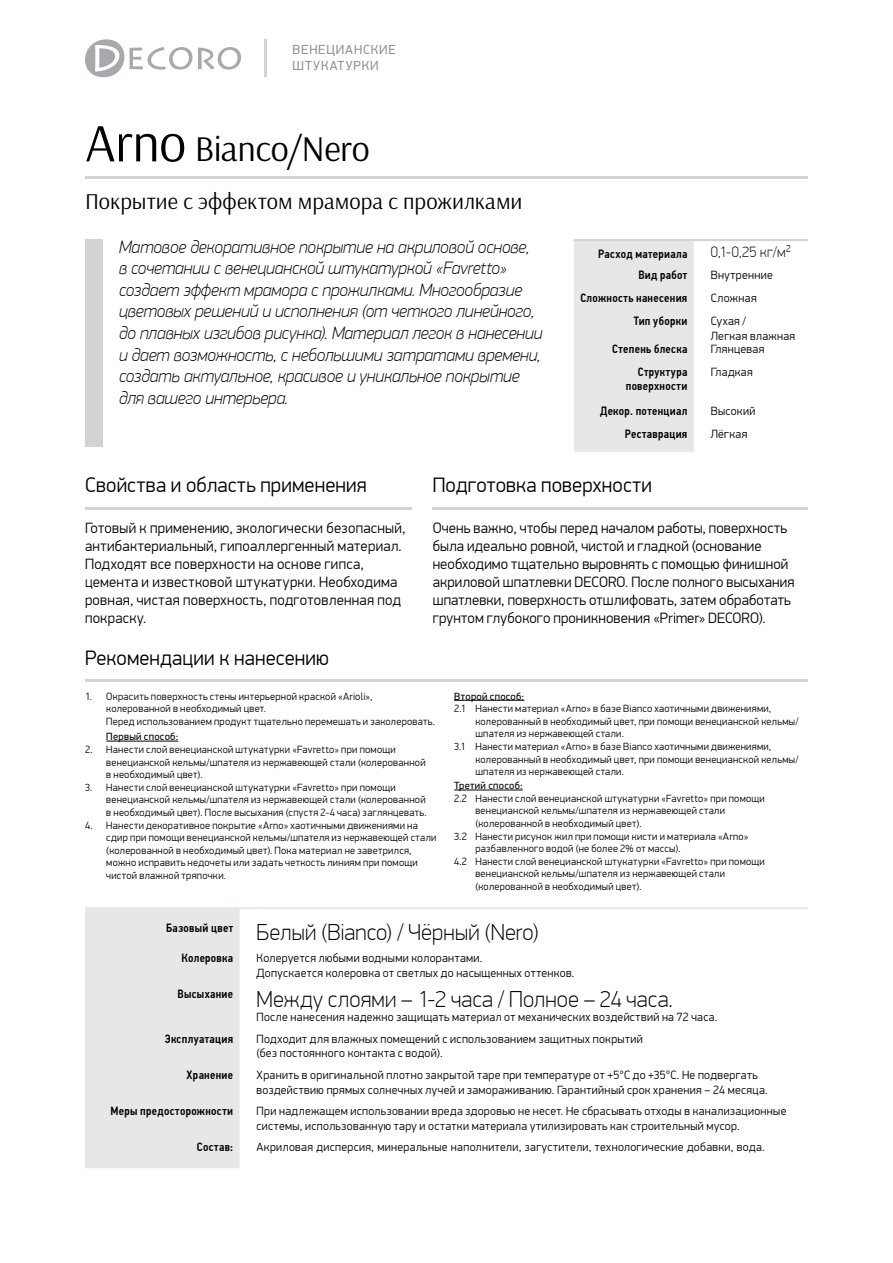
<style>
.page{position:relative;width:893px;height:1263px;background:#fff}
.page>*{position:absolute;margin:0;border:0;box-sizing:border-box;transform-origin:0 0}
.t1{font:36px "Arsenal";letter-spacing:-.01em;color:#000}
.t2{font:100 23.25px "PF Din Display Pro";letter-spacing:.005em;color:#000}
.t3{font:22.5px "Arsenal";color:#000}
.t4{font:300 21px "PF Din Display Pro";letter-spacing:.01em;color:#000}
.t5{font:italic 100 18px/21.6px "PF Din Display Pro";color:#000}
.t6{font:300 15px/18px "PF Din Display Pro";letter-spacing:.015em;color:#000}
.t7{font:100 15px "PF Din Display Pro";color:#000}
.t8{font:13.2px/16px "PF Din Display Pro";letter-spacing:.065em;color:#939598}
.t9{font:300 12px/14.4px "PF Din Display Pro";letter-spacing:.03em;color:#000}
.t10{font:500 12px/14.4px "PF Din Text Cond Pro";letter-spacing:.025em;color:#000;text-align:right}
.t11{font:300 10.5px/12.6px "PF Din Display Pro";letter-spacing:.025em;color:#000}
.t12{font:10.5px "PF Din Display Pro";letter-spacing:.025em;color:#000}
.s1{font-size:54px}
</style>
<div class="page">
<hr style="left:85px;top:176px;width:723px;height:2px;background:#d1d3d4">
<svg style="left:85px;top:39px;width:39px;height:38px"></svg>
<svg style="left:130px;top:47px;width:62px;height:23px"></svg>
<svg style="left:198px;top:47px;width:43px;height:23px"></svg>
<hr style="left:433px;top:507px;width:375px;height:2px;background:#d1d3d4">
<hr style="left:85px;top:679px;width:723px;height:2px;background:#d1d3d4">
<div style="left:85px;top:239px;width:17px;height:208px;background:#d1d3d4"></div>
<hr style="left:106px;top:741px;width:72px;height:1px;background:#000">
<hr style="left:454px;top:700px;width:70px;height:1px;background:#000">
<hr style="left:454px;top:790px;width:69px;height:1px;background:#000">
<hr style="left:85px;top:507px;width:326px;height:2px;background:#d1d3d4">
<svg style="left:574px;top:239px;width:137px;height:213px;background:#e8e9ea"></svg>
<hr style="left:711px;top:239px;width:97px;height:2px;background:#d1d3d4">
<svg style="left:85px;top:907px;width:172px;height:261px;background:#e8e9ea"></svg>
<hr style="left:257px;top:907px;width:551px;height:2px;background:#e6e7e8">
<hr style="left:265px;top:39px;width:2px;height:38px;background:#d1d3d4">
<p class="t8" style="left:293px;top:42px;width:105px">ВЕНЕЦИАНСКИЕ<br>ШТУКАТУРКИ</p>
<h1 class="t1" style="left:85px;top:125px;width:286px"><span class="s1">Arno</span> Bianco/Nero</h1>
<h3 class="t3" style="left:85px;top:186px;width:439px">Покрытие с эффектом мрамора с прожилками</h3>
<p class="t5" style="left:119px;top:236px;width:425px">Матовое декоративное покрытие на акриловой основе,<br>в сочетании с венецианской штукатуркой «Favretto» создает эффект мрамора с прожилками. Многообразие цветовых решений и исполнения (от четкого линейного, до плавных изгибов рисунка). Материал легок в нанесении и дает возможность, с небольшими затратами времени, создать актуальное, красивое и уникальное покрытие для вашего интерьера.</p>
<p class="t10" style="left:598px;top:246px;width:91px">Расход материала</p>
<h3 class="t7" style="left:711px;top:243px;width:81px">0,1-0,25 кг/м²</h3>
<p class="t10" style="left:638px;top:268px;width:50px">Вид работ</p>
<p class="t9" style="left:711px;top:268px;width:64px">Внутренние</p>
<p class="t10" style="left:580px;top:291px;width:109px">Сложность нанесения</p>
<p class="t9" style="left:711px;top:291px;width:47px">Сложная</p>
<p class="t10" style="left:634px;top:314px;width:55px">Тип уборки</p>
<p class="t9" style="left:711px;top:314px;width:86px">Сухая /<br>Легкая влажная</p>
<p class="t10" style="left:612px;top:342px;width:77px">Степень блеска</p>
<p class="t9" style="left:711px;top:342px;width:55px">Глянцевая</p>
<p class="t10" style="left:626px;top:365px;width:63px">Структура поверхности</p>
<p class="t9" style="left:711px;top:365px;width:43px">Гладкая</p>
<p class="t10" style="left:600px;top:404px;width:89px">Декор. потенциал</p>
<p class="t9" style="left:711px;top:404px;width:46px">Высокий</p>
<p class="t10" style="left:625px;top:427px;width:64px">Реставрация</p>
<p class="t9" style="left:711px;top:427px;width:38px">Лёгкая</p>
<h3 class="t4" style="left:85px;top:473px;width:283px">Свойства и область применения</h3>
<p class="t6" style="left:85px;top:519px;width:322px">Готовый к применению, экологически безопасный, антибактериальный, гипоаллергенный материал.<br>Подходят все поверхности на основе гипса, цемента и известковой штукатурки. Необходима ровная, чистая поверхность, подготовленная под покраску.</p>
<h3 class="t4" style="left:433px;top:473px;width:221px">Подготовка поверхности</h3>
<p class="t6" style="left:433px;top:519px;width:363px">Очень важно, чтобы перед началом работы, поверхность была идеально ровной, чистой и гладкой (основание необходимо тщательно выровнять с помощью финишной акриловой шпатлевки DECORO. После полного высыхания шпатлевки, поверхность отшлифовать, затем обработать грунтом глубокого проникновения «Primer» DECORO).</p>
<h3 class="t4" style="left:85px;top:645px;width:246px">Рекомендации к нанесению</h3>
<p class="t11" style="left:106px;top:690px;width:330px;text-indent:-21px">1. Окрасить поверхность стены интерьерной краской «Arioli», колерованной в необходимый цвет.<br>Перед использованием продукт тщательно перемешать и заколеровать.</p>
<p class="t12" style="left:106px;top:730px;width:73px">Первый способ:</p>
<p class="t11" style="left:106px;top:743px;width:321px;text-indent:-21px">2. Нанести слой венецианской штукатурки «Favretto» при помощи венецианской кельмы/шпателя из нержавеющей стали (колерованной в необходимый цвет).</p>
<p class="t11" style="left:106px;top:781px;width:322px;text-indent:-21px">3. Нанести слой венецианской штукатурки «Favretto» при помощи венецианской кельмы/шпателя из нержавеющей стали (колерованной в необходимый цвет). После высыхания (спустя 2-4 часа) заглянцевать.</p>
<p class="t11" style="left:106px;top:819px;width:332px;text-indent:-21px">4. Нанести декоративное покрытие «Arno» хаотичными движениями на сдир при помощи венецианской кельмы/шпателя из нержавеющей стали (колерованной в необходимый цвет). Пока материал не заветрился, можно исправить недочеты или задать четкость линиям при помощи чистой влажной тряпочки.</p>
<p class="t12" style="left:454px;top:690px;width:72px">Второй способ:</p>
<p class="t11" style="left:454px;top:702px;width:319px">2.1 Нанести материал «Arno» в базе Bianco хаотичными движениями,</p>
<p class="t11" style="left:475px;top:715px;width:325px">колерованный в необходимый цвет, при помощи венецианской кельмы/</p>
<p class="t11" style="left:475px;top:728px;width:150px">шпателя из нержавеющей стали.</p>
<p class="t11" style="left:454px;top:740px;width:319px">3.1 Нанести материал «Arno» в базе Bianco хаотичными движениями,</p>
<p class="t11" style="left:475px;top:753px;width:325px">колерованный в необходимый цвет, при помощи венецианской кельмы/</p>
<p class="t11" style="left:475px;top:765px;width:150px">шпателя из нержавеющей стали.</p>
<p class="t12" style="left:454px;top:779px;width:70px">Третий способ:</p>
<p class="t11" style="left:454px;top:792px;width:312px">2.2 Нанести слой венецианской штукатурки «Favretto» при помощи</p>
<p class="t11" style="left:475px;top:805px;width:251px">венецианской кельмы/шпателя из нержавеющей стали</p>
<p class="t11" style="left:475px;top:817px;width:168px">(колерованной в необходимый цвет).</p>
<p class="t11" style="left:454px;top:830px;width:296px">3.2 Нанести рисунок жил при помощи кисти и материала «Arno»</p>
<p class="t11" style="left:475px;top:842px;width:207px">разбавленного водой (не более 2% от массы).</p>
<p class="t11" style="left:454px;top:855px;width:312px">4.2 Нанести слой венецианской штукатурки «Favretto» при помощи</p>
<p class="t11" style="left:475px;top:868px;width:251px">венецианской кельмы/шпателя из нержавеющей стали</p>
<p class="t11" style="left:475px;top:880px;width:168px">(колерованной в необходимый цвет).</p>
<h2 class="t2" style="left:166px;top:919px;width:374px"><sup>Базовый</sup> <sup>цвет</sup> Белый (Bianco) / Чёрный (Nero)</h2>
<p class="t10" style="left:182px;top:951px;width:53px">Колеровка</p>
<p class="t9" style="left:257px;top:951px;width:319px">Колеруется любыми водными колорантами.<br>Допускается колеровка от светлых до насыщенных оттенков.</p>
<h2 class="t2" style="left:177px;top:985px;width:497px"><sup>Высыхание</sup> Между слоями – 1-2 часа / Полное – 24 часа.</h2>
<p class="t9" style="left:257px;top:1010px;width:462px">После нанесения надежно защищать материал от механических воздействий на 72 часа.</p>
<p class="t10" style="left:165px;top:1032px;width:70px">Эксплуатация</p>
<p class="t9" style="left:257px;top:1032px;width:388px">Подходит для влажных помещений с использованием защитных покрытий (без постоянного контакта с водой).</p>
<p class="t10" style="left:187px;top:1068px;width:48px">Хранение</p>
<p class="t9" style="left:257px;top:1068px;width:512px">Хранить в оригинальной плотно закрытой таре при температуре от +5°С до +35°С. Не подвергать воздействию прямых солнечных лучей и замораживанию. Гарантийный срок хранения – 24 месяца.</p>
<p class="t10" style="left:111px;top:1104px;width:124px">Меры предосторожности</p>
<p class="t9" style="left:257px;top:1104px;width:531px">При надлежащем использовании вреда здоровью не несет. Не сбрасывать отходы в канализационные системы, использованную тару и остатки материала утилизировать как строительный мусор.</p>
<p class="t10" style="left:197px;top:1140px;width:38px">Состав:</p>
<p class="t9" style="left:257px;top:1140px;width:509px">Акриловая дисперсия, минеральные наполнители, загустители, технологические добавки, вода.</p>
</div>
